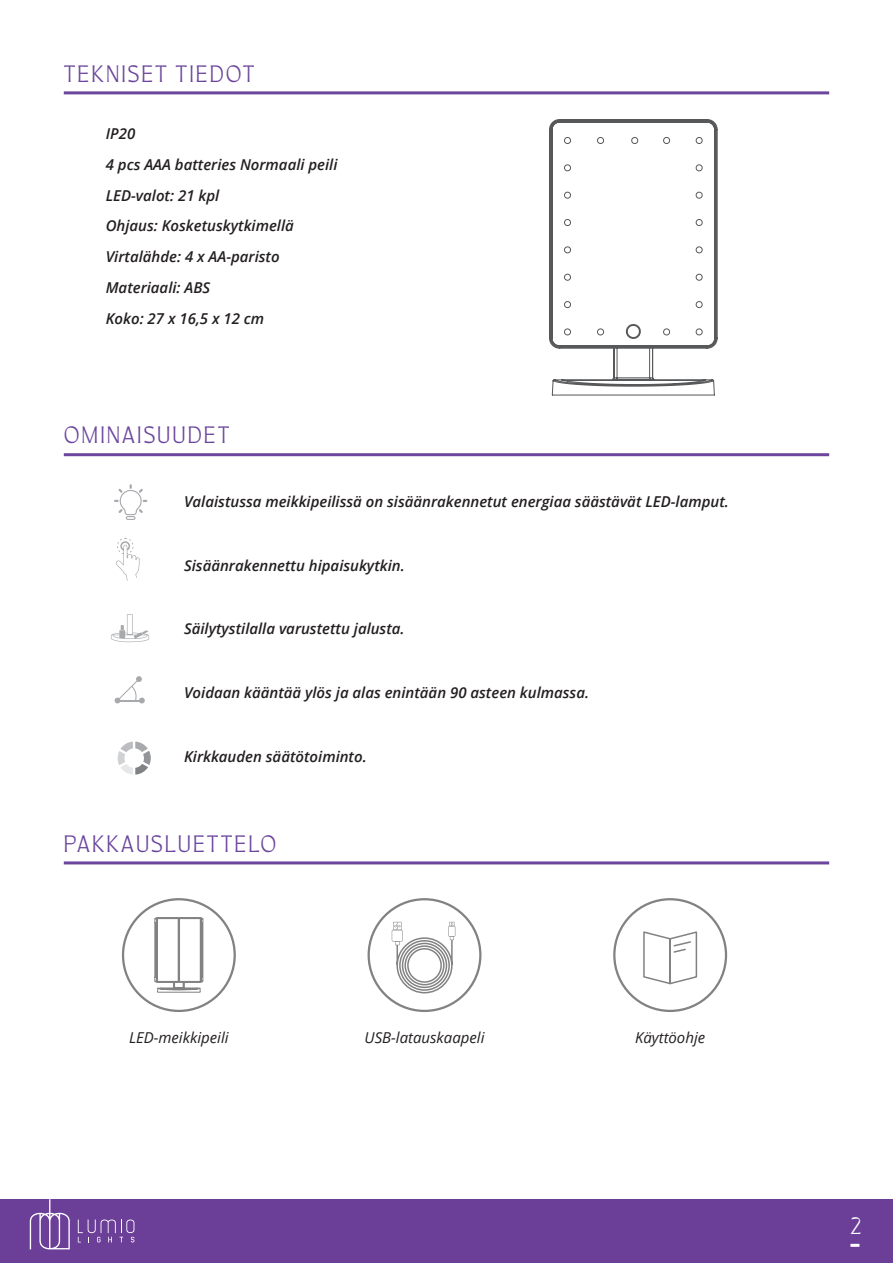
<style>
.page{position:relative;width:893px;height:1263px;background:#fff}
.page>*{position:absolute;margin:0;border:0;box-sizing:border-box;transform-origin:0 0}
.Otsikko{font:800 25.5px "Quiverleaf CF";letter-spacing:.08em;color:#6b469c}
.t1{font:800 25.5px "Quiverleaf CF";color:#fff}
.Listaus{font:italic 600 15px "Open Sans";color:#231f20}
.Keskitetty_nimike{font:italic 15px "Open Sans";color:#231f20}
</style>
<div class="page">
<div style="left:0;top:1199px;width:893px;height:64px;background:#6b3e98"></div>
<svg style="left:78px;top:1219px;width:56px;height:24px"></svg>
<svg style="left:30px;top:1199px;width:40px;height:50px"></svg>
<svg style="left:850px;top:1244px;width:9px;height:3px"></svg>
<hr style="left:64px;top:453px;width:765px;height:3px;background:#6b469c">
<hr style="left:64px;top:861px;width:765px;height:3px;background:#6b469c">
<div style="left:368px;top:898px;width:113px;height:114px;border:2px solid #828282;border-radius:50%"></div>
<svg style="left:392px;top:922px;width:63px;height:72px"></svg>
<div style="left:122px;top:898px;width:114px;height:114px;border:2px solid #828282;border-radius:50%"></div>
<svg style="left:154px;top:917px;width:50px;height:76px"></svg>
<div style="left:613px;top:898px;width:114px;height:114px;border:2px solid #828282;border-radius:50%"></div>
<svg style="left:643px;top:931px;width:55px;height:54px"></svg>
<hr style="left:64px;top:91px;width:765px;height:3px;background:#6b469c">
<hr style="left:126px;top:516px;width:10px;height:4px;background:#a8a9ad;border-radius:2px">
<svg style="left:114px;top:484px;width:33px;height:35px"></svg>
<svg style="left:115px;top:676px;width:30px;height:27px"></svg>
<svg style="left:118px;top:741px;width:33px;height:34px"></svg>
<svg style="left:116px;top:538px;width:24px;height:43px"></svg>
<svg style="left:111px;top:614px;width:38px;height:28px"></svg>
<svg style="left:549px;top:119px;width:169px;height:277px"></svg>
<p class="Otsikko" style="left:64px;top:55px;width:192px">TEKNISET TIEDOT</p>
<p class="Listaus" style="left:106px;top:123px;width:31px">IP20</p>
<p class="Listaus" style="left:106px;top:154px;width:233px">4 pcs AAA batteries Normaali peili</p>
<p class="Listaus" style="left:106px;top:185px;width:115px">LED-valot: 21 kpl</p>
<p class="Listaus" style="left:106px;top:216px;width:190px">Ohjaus: Kosketuskytkimellä</p>
<p class="Listaus" style="left:106px;top:246px;width:175px">Virtalähde: 4 x AA-paristo</p>
<p class="Listaus" style="left:106px;top:277px;width:106px">Materiaali: ABS</p>
<p class="Listaus" style="left:106px;top:308px;width:160px">Koko: 27 x 16,5 x 12 cm</p>
<p class="Otsikko" style="left:64px;top:417px;width:167px">OMINAISUUDET</p>
<p class="Listaus" style="left:184px;top:491px;width:546px">Valaistussa meikkipeilissä on sisäänrakennetut energiaa säästävät LED-lamput.</p>
<p class="Listaus" style="left:184px;top:555px;width:222px">Sisäänrakennettu hipaisukytkin.</p>
<p class="Listaus" style="left:184px;top:619px;width:222px">Säilytystilalla varustettu jalusta.</p>
<p class="Listaus" style="left:184px;top:682px;width:406px">Voidaan kääntää ylös ja alas enintään 90 asteen kulmassa.</p>
<p class="Listaus" style="left:184px;top:746px;width:184px">Kirkkauden säätötoiminto.</p>
<p class="Otsikko" style="left:64px;top:825px;width:214px">PAKKAUSLUETTELO</p>
<p class="Keskitetty_nimike" style="left:129px;top:1027px;width:101px">LED-meikkipeili</p>
<p class="Keskitetty_nimike" style="left:365px;top:1027px;width:121px">USB-latauskaapeli</p>
<p class="Keskitetty_nimike" style="left:635px;top:1027px;width:72px">Käyttöohje</p>
<h1 class="t1" style="left:850px;top:1207px;width:13px">2</h1>
</div>
